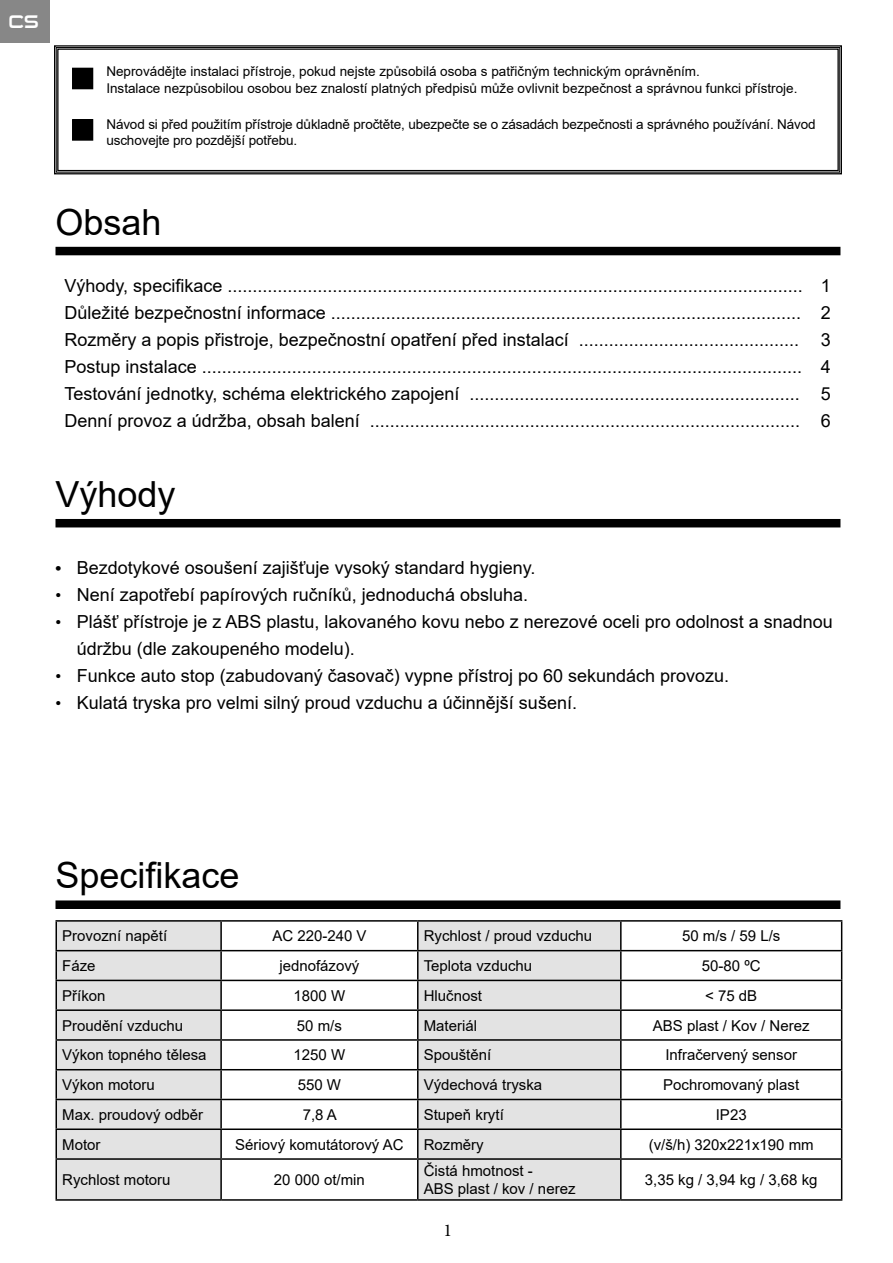
<style>
.page{position:relative;width:893px;height:1263px;background:#fff}
.page>*{position:absolute;margin:0;border:0;box-sizing:border-box;transform-origin:0 0}
.t1{font:36px "Arial";color:#000}
.t2{font:18px/27px "Arial";color:#000;text-align:justify}
.t3{font:18px "Sui Generis Rg";color:#fff}
.t4{font:18px "Minion Pro";color:#000}
.t5{font:15px/18px "Arial";color:#000}
.t6{font:13.5px/16.2px "Arial";color:#000}
.s1{font-weight:700;font-size:16.5px}
.s2{font-size:16.5px}
</style>
<div class="page">
<div style="left:0;top:0;width:50px;height:43px;background:#878787"></div>
<svg style="left:54px;top:45px;width:788px;height:130px"></svg>
<div style="left:57px;top:48px;width:782px;height:123px;border:1px solid #000"></div>
<div style="left:73px;top:68px;width:20px;height:21px;background:#000"></div>
<div style="left:73px;top:120px;width:20px;height:20px;background:#000"></div>
<div style="left:72px;top:119px;width:21px;height:22px;border:2px solid #000"></div>
<div style="left:56px;top:520px;width:784px;height:7px;background:#000"></div>
<div style="left:56px;top:519px;width:784px;height:8px;border:2px solid #000"></div>
<div style="left:56px;top:901px;width:784px;height:7px;background:#000"></div>
<div style="left:56px;top:900px;width:784px;height:9px;border:2px solid #000"></div>
<div style="left:56px;top:248px;width:784px;height:7px;background:#000"></div>
<div style="left:56px;top:247px;width:784px;height:8px;border:2px solid #000"></div>
<div style="left:419px;top:922px;width:201px;height:277px;background:#e3e3e3"></div>
<div style="left:56px;top:1159px;width:165px;height:41px;background:#e3e3e3"></div>
<hr style="left:56px;top:920px;width:165px;height:2px;background:#000">
<hr style="left:221px;top:920px;width:197px;height:2px;background:#000">
<hr style="left:220px;top:922px;width:2px;height:28px;background:#000">
<hr style="left:418px;top:920px;width:203px;height:2px;background:#000">
<hr style="left:417px;top:922px;width:2px;height:28px;background:#000">
<hr style="left:621px;top:920px;width:221px;height:2px;background:#000">
<hr style="left:620px;top:922px;width:2px;height:28px;background:#000">
<hr style="left:221px;top:950px;width:197px;height:1px;background:#000">
<hr style="left:220px;top:951px;width:2px;height:29px;background:#000">
<hr style="left:418px;top:950px;width:203px;height:1px;background:#000">
<hr style="left:417px;top:951px;width:2px;height:29px;background:#000">
<hr style="left:621px;top:950px;width:221px;height:1px;background:#000">
<hr style="left:620px;top:951px;width:2px;height:29px;background:#000">
<hr style="left:221px;top:980px;width:197px;height:1px;background:#000">
<hr style="left:220px;top:981px;width:2px;height:28px;background:#000">
<hr style="left:418px;top:980px;width:203px;height:1px;background:#000">
<hr style="left:417px;top:981px;width:2px;height:28px;background:#000">
<hr style="left:621px;top:980px;width:221px;height:1px;background:#000">
<hr style="left:620px;top:981px;width:2px;height:28px;background:#000">
<hr style="left:221px;top:1009px;width:197px;height:2px;background:#000">
<hr style="left:220px;top:1011px;width:2px;height:28px;background:#000">
<hr style="left:418px;top:1009px;width:203px;height:2px;background:#000">
<hr style="left:417px;top:1011px;width:2px;height:28px;background:#000">
<hr style="left:621px;top:1009px;width:221px;height:2px;background:#000">
<hr style="left:620px;top:1011px;width:2px;height:28px;background:#000">
<hr style="left:221px;top:1039px;width:197px;height:2px;background:#000">
<hr style="left:220px;top:1041px;width:2px;height:28px;background:#000">
<hr style="left:418px;top:1039px;width:203px;height:2px;background:#000">
<hr style="left:417px;top:1041px;width:2px;height:28px;background:#000">
<hr style="left:621px;top:1039px;width:221px;height:2px;background:#000">
<hr style="left:620px;top:1041px;width:2px;height:28px;background:#000">
<hr style="left:221px;top:1069px;width:197px;height:1px;background:#000">
<hr style="left:220px;top:1070px;width:2px;height:29px;background:#000">
<hr style="left:418px;top:1069px;width:203px;height:1px;background:#000">
<hr style="left:417px;top:1070px;width:2px;height:29px;background:#000">
<hr style="left:621px;top:1069px;width:221px;height:1px;background:#000">
<hr style="left:620px;top:1070px;width:2px;height:29px;background:#000">
<hr style="left:221px;top:1099px;width:197px;height:1px;background:#000">
<hr style="left:220px;top:1100px;width:2px;height:28px;background:#000">
<hr style="left:418px;top:1099px;width:203px;height:1px;background:#000">
<hr style="left:417px;top:1100px;width:2px;height:28px;background:#000">
<hr style="left:621px;top:1099px;width:221px;height:1px;background:#000">
<hr style="left:620px;top:1100px;width:2px;height:28px;background:#000">
<svg style="left:56px;top:921px;width:165px;height:237px;background:#d4d4d4"></svg>
<hr style="left:221px;top:1128px;width:197px;height:2px;background:#000">
<hr style="left:220px;top:1130px;width:2px;height:28px;background:#000">
<hr style="left:418px;top:1128px;width:203px;height:2px;background:#000">
<hr style="left:417px;top:1130px;width:2px;height:28px;background:#000">
<hr style="left:621px;top:1128px;width:221px;height:2px;background:#000">
<hr style="left:620px;top:1130px;width:2px;height:28px;background:#000">
<svg style="left:841px;top:922px;width:1px;height:236px"></svg>
<hr style="left:56px;top:1158px;width:165px;height:2px;background:#000">
<hr style="left:56px;top:1160px;width:1px;height:39px;background:#000">
<hr style="left:221px;top:1158px;width:197px;height:2px;background:#000">
<hr style="left:220px;top:1160px;width:2px;height:39px;background:#000">
<hr style="left:418px;top:1158px;width:203px;height:2px;background:#000">
<hr style="left:417px;top:1160px;width:2px;height:39px;background:#000">
<hr style="left:621px;top:1158px;width:221px;height:2px;background:#000">
<hr style="left:620px;top:1160px;width:2px;height:39px;background:#000">
<hr style="left:841px;top:1160px;width:1px;height:39px;background:#000">
<hr style="left:56px;top:1199px;width:165px;height:2px;background:#000">
<hr style="left:221px;top:1199px;width:197px;height:2px;background:#000">
<hr style="left:418px;top:1199px;width:203px;height:2px;background:#000">
<hr style="left:621px;top:1199px;width:221px;height:2px;background:#000">
<p class="t3" style="left:9px;top:11px;width:32px">CS</p>
<p class="t6" style="left:106px;top:64px;width:693px">Neprovádějte instalaci přístroje, pokud nejste způsobilá osoba s patřičným technickým oprávněním.<br>Instalace nezpůsobilou osobou bez znalostí platných předpisů může ovlivnit bezpečnost a správnou funkci přístroje.</p>
<p class="t6" style="left:106px;top:116px;width:711px">Návod si před použitím přístroje důkladně pročtěte, ubezpečte se o zásadách bezpečnosti a správného používání. Návod uschovejte pro pozdější potřebu.</p>
<h1 class="t1" style="left:56px;top:197px;width:108px">Obsah</h1>
<p class="t2" style="left:65px;top:272px;width:768px">Výhody, specifikace ................................................................................................................... 1<br>Důležité bezpečnostní informace .............................................................................................. 2<br>Rozměry a popis přistroje, bezpečnostní opatření před instalací ............................................ 3<br>Postup instalace ........................................................................................................................ 4<br>Testování jednotky, schéma elektrického zapojení .................................................................. 5<br>Denní provoz a údržba, obsah balení ...................................................................................... 6</p>
<h1 class="t1" style="left:56px;top:469px;width:122px">Výhody</h1>
<p class="t2" style="left:56px;top:554px;width:481px"><span class="s1">•</span> Bezdotykové osoušení zajišťuje vysoký standard hygieny.</p>
<p class="t2" style="left:56px;top:581px;width:474px"><span class="s2">•</span> Není zapotřebí papírových ručníků, jednoduchá obsluha.</p>
<p class="t2" style="left:77px;top:608px;width:758px;text-indent:-21px"><span class="s2">•</span> Plášť přístroje je z ABS plastu, lakovaného kovu nebo z nerezové oceli pro odolnost a snadnou údržbu (dle zakoupeného modelu).</p>
<p class="t2" style="left:56px;top:662px;width:675px"><span class="s2">•</span> Funkce auto stop (zabudovaný časovač) vypne přístroj po 60 sekundách provozu.</p>
<p class="t2" style="left:56px;top:689px;width:523px"><span class="s2">•</span> Kulatá tryska pro velmi silný proud vzduchu a účinnější sušení.</p>
<h1 class="t1" style="left:56px;top:851px;width:186px">Specifikace</h1>
<p class="t5" style="left:62px;top:927px;width:107px">Provozní napětí</p>
<p class="t5" style="left:272px;top:927px;width:96px">AC 220-240 V</p>
<p class="t5" style="left:424px;top:927px;width:170px">Rychlost / proud vzduchu</p>
<p class="t5" style="left:682px;top:927px;width:100px">50 m/s / 59 L/s</p>
<p class="t5" style="left:62px;top:957px;width:35px">Fáze</p>
<p class="t5" style="left:279px;top:957px;width:82px">jednofázový</p>
<p class="t5" style="left:424px;top:957px;width:110px">Teplota vzduchu</p>
<p class="t5" style="left:702px;top:957px;width:60px">50-80 ºC</p>
<p class="t5" style="left:62px;top:986px;width:45px">Příkon</p>
<p class="t5" style="left:294px;top:986px;width:53px">1800 W</p>
<p class="t5" style="left:424px;top:986px;width:60px">Hlučnost</p>
<p class="t5" style="left:705px;top:986px;width:54px">&lt; 75 dB</p>
<p class="t5" style="left:62px;top:1016px;width:122px">Proudění vzduchu</p>
<p class="t5" style="left:297px;top:1016px;width:47px">50 m/s</p>
<p class="t5" style="left:424px;top:1016px;width:55px">Materiál</p>
<p class="t5" style="left:653px;top:1016px;width:158px">ABS plast / Kov / Nerez</p>
<p class="t5" style="left:62px;top:1046px;width:146px">Výkon topného tělesa</p>
<p class="t5" style="left:294px;top:1046px;width:53px">1250 W</p>
<p class="t5" style="left:424px;top:1046px;width:69px">Spouštění</p>
<p class="t5" style="left:665px;top:1046px;width:133px">Infračervený sensor</p>
<p class="t5" style="left:62px;top:1076px;width:94px">Výkon motoru</p>
<p class="t5" style="left:298px;top:1076px;width:45px">550 W</p>
<p class="t5" style="left:424px;top:1076px;width:120px">Výdechová tryska</p>
<p class="t5" style="left:663px;top:1076px;width:137px">Pochromovaný plast</p>
<p class="t5" style="left:62px;top:1105px;width:142px">Max. proudový odběr</p>
<p class="t5" style="left:303px;top:1105px;width:36px">7,8 A</p>
<p class="t5" style="left:424px;top:1105px;width:82px">Stupeň krytí</p>
<p class="t5" style="left:716px;top:1105px;width:32px">IP23</p>
<p class="t5" style="left:62px;top:1135px;width:40px">Motor</p>
<p class="t5" style="left:235px;top:1135px;width:170px">Sériový komutátorový AC</p>
<p class="t5" style="left:424px;top:1135px;width:61px">Rozměry</p>
<p class="t5" style="left:649px;top:1135px;width:167px">(v/š/h) 320x221x190 mm</p>
<p class="t5" style="left:62px;top:1170px;width:110px">Rychlost motoru</p>
<p class="t5" style="left:274px;top:1170px;width:92px">20 000 ot/min</p>
<p class="t5" style="left:424px;top:1161px;width:153px">Čistá hmotnost -<br>ABS plast / kov / nerez</p>
<p class="t5" style="left:645px;top:1170px;width:174px">3,35 kg / 3,94 kg / 3,68 kg</p>
<p class="t4" style="left:443px;top:1219px;width:10px">1</p>
</div>
